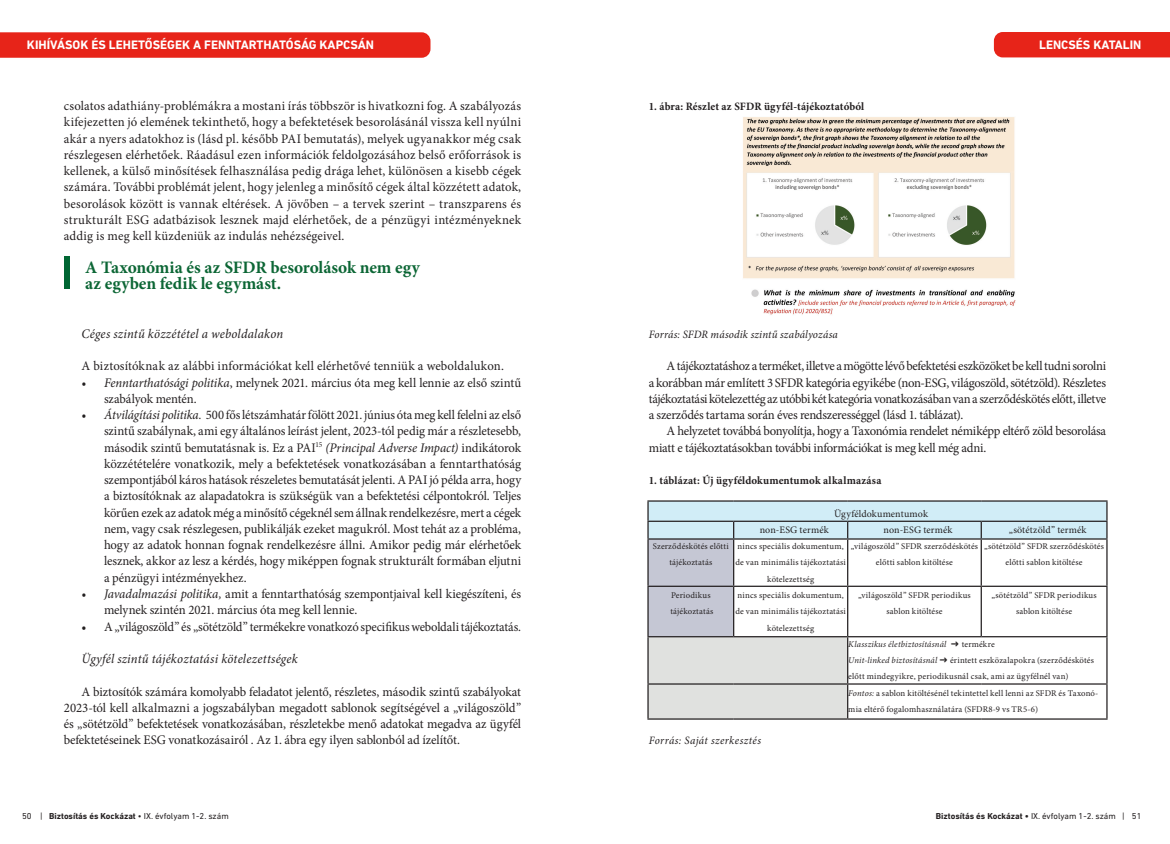
<style>
.page{position:relative;width:1170px;height:844px;background:#fff}
.page>*{position:absolute;margin:0;border:0;box-sizing:border-box;transform-origin:0 0}
.foszoveg{font:700 17.5px "Minion Pro";color:#0c6635}
.foszoveg-2{font:13.12px/16.2px "Minion Pro";letter-spacing:-.01em;color:#231f20}
.foszoveg-3{font:13.12px/16.2px "Minion Pro";letter-spacing:-.01em;color:#231f20;text-align:justify;scale:.96 1}
.foszoveg-4{font:italic 13.12px "Minion Pro";letter-spacing:.015em;color:#231f20}
.foszoveg-5{font:13.12px "Minion Pro";letter-spacing:.01em;color:#231f20}
.kategoria_balra{font:700 12.5px "DIN Next LT Pro";color:#fff}
.foszoveg-6{font:700 11.25px "Minion Pro";letter-spacing:.015em;color:#231f20}
.foszoveg-7{font:italic 11.25px "Minion Pro";letter-spacing:.015em;color:#231f20}
.foszoveg-8{font:italic 11.25px "Minion Pro";letter-spacing:.035em;color:#231f20}
.t1{font:10px "Minion Pro";letter-spacing:.01em;color:#231f20}
.t2{font:8.75px/16.2px "Minion Pro";letter-spacing:.02em;color:#231f20;text-align:center}
.t3{font:8.75px "DIN Next LT Pro";color:#231f20}
.t4{font:italic 8.75px "Minion Pro";letter-spacing:.02em;color:#231f20}
.s1{font-style:italic}
.s2{font-style:normal}
.s3{font-weight:700}
</style>
<div class="page">
<div style="left:64px;top:256px;width:5px;height:32px;background:#063"></div>
<img style="left:743px;top:117px;width:273px;height:198px">
<hr style="left:647px;top:500px;width:86px;height:1px;background:#231f20">
<hr style="left:733px;top:500px;width:114px;height:1px;background:#231f20">
<hr style="left:847px;top:500px;width:134px;height:1px;background:#231f20">
<hr style="left:981px;top:500px;width:126px;height:1px;background:#231f20">
<svg style="left:647px;top:501px;width:460px;height:217px"></svg>
<hr style="left:647px;top:538px;width:86px;height:1px;background:#231f20">
<hr style="left:647px;top:539px;width:1px;height:46px;background:#231f20">
<hr style="left:733px;top:538px;width:114px;height:1px;background:#231f20">
<hr style="left:733px;top:539px;width:1px;height:46px;background:#231f20">
<hr style="left:847px;top:538px;width:134px;height:1px;background:#231f20">
<hr style="left:847px;top:539px;width:1px;height:46px;background:#231f20">
<hr style="left:981px;top:538px;width:126px;height:1px;background:#231f20">
<hr style="left:980px;top:539px;width:1px;height:46px;background:#231f20">
<hr style="left:1106px;top:539px;width:1px;height:46px;background:#231f20">
<hr style="left:647px;top:585px;width:86px;height:1px;background:#231f20">
<hr style="left:647px;top:586px;width:1px;height:50px;background:#231f20">
<hr style="left:733px;top:585px;width:114px;height:1px;background:#231f20">
<hr style="left:733px;top:586px;width:1px;height:50px;background:#231f20">
<hr style="left:847px;top:585px;width:134px;height:1px;background:#231f20">
<hr style="left:847px;top:586px;width:1px;height:50px;background:#231f20">
<hr style="left:981px;top:585px;width:126px;height:1px;background:#231f20">
<hr style="left:980px;top:586px;width:1px;height:50px;background:#231f20">
<hr style="left:1106px;top:586px;width:1px;height:50px;background:#231f20">
<hr style="left:647px;top:636px;width:86px;height:1px;background:#231f20">
<hr style="left:647px;top:637px;width:1px;height:46px;background:#231f20">
<hr style="left:733px;top:636px;width:114px;height:1px;background:#231f20">
<hr style="left:847px;top:636px;width:134px;height:1px;background:#231f20">
<hr style="left:847px;top:637px;width:1px;height:46px;background:#231f20">
<hr style="left:981px;top:636px;width:126px;height:1px;background:#231f20">
<hr style="left:1106px;top:637px;width:1px;height:46px;background:#231f20">
<hr style="left:647px;top:683px;width:86px;height:1px;background:#231f20">
<hr style="left:647px;top:684px;width:1px;height:34px;background:#231f20">
<hr style="left:733px;top:683px;width:114px;height:1px;background:#231f20">
<hr style="left:847px;top:683px;width:134px;height:1px;background:#231f20">
<hr style="left:847px;top:684px;width:1px;height:34px;background:#231f20">
<hr style="left:981px;top:683px;width:126px;height:1px;background:#231f20">
<hr style="left:1106px;top:684px;width:1px;height:34px;background:#231f20">
<hr style="left:647px;top:718px;width:86px;height:1px;background:#231f20">
<hr style="left:733px;top:718px;width:114px;height:1px;background:#231f20">
<hr style="left:847px;top:718px;width:134px;height:1px;background:#231f20">
<hr style="left:981px;top:718px;width:126px;height:1px;background:#231f20">
<svg style="left:0;top:32px;width:430px;height:26px;background:#e7291e"></svg>
<div style="left:993px;top:32px;width:176px;height:25px;background:#e72419"></div>
<p class="kategoria_balra" style="left:27px;top:38px;width:348px">KIHÍVÁSOK ÉS LEHETŐSÉGEK A FENNTARTHATÓSÁG KAPCSÁN</p>
<p class="kategoria_balra" style="left:1039px;top:38px;width:104px">LENCSÉS KATALIN</p>
<p class="foszoveg-2" style="left:64px;top:98px;width:459px;text-align:justify">csolatos adathiány-problémákra a mostani írás többször is hivatkozni fog. A szabályozás kifejezetten jó elemének tekinthető, hogy a befektetések besorolásánál vissza kell nyúlni akár a nyers adatokhoz is (lásd pl. később PAI bemutatás), melyek ugyanakkor még csak részlegesen elérhetőek. Ráadásul ezen információk feldolgozásához belső erőforrások is kellenek, a külső minősítések felhasználása pedig drága lehet, különösen a kisebb cégek számára. További problémát jelent, hogy jelenleg a minősítő cégek által közzétett adatok, besorolások között is vannak eltérések. A jövőben – a tervek szerint – transzparens és strukturált ESG adatbázisok lesznek majd elérhetőek, de a pénzügyi intézményeknek addig is meg kell küzdeniük az indulás nehézségeivel.</p>
<p class="foszoveg" style="left:85px;top:255px;width:336px">A Taxonómia és az SFDR besorolások nem egy</p>
<p class="foszoveg" style="left:85px;top:271px;width:198px">az egyben fedik le egymást.</p>
<p class="foszoveg-4" style="left:81px;top:324px;width:203px">Céges szintű közzététel a weboldalakon</p>
<p class="foszoveg-5" style="left:81px;top:357px;width:424px">A biztosítóknak az alábbi információkat kell elérhetővé tenniük a weboldalukon.</p>
<p class="foszoveg-2" style="left:104px;top:374px;width:418px;text-indent:-23px"><span class="s1">• Fenntarthatósági politika</span>, melynek 2021. március óta meg kell lennie az első szintű szabályok mentén.</p>
<p class="foszoveg-3" style="left:104px;top:406px;width:436px;text-indent:-22px"><span class="s1">• Átvilágítási politika.</span> 500 fős létszámhatár fölött 2021. június óta meg kell felelni az első szintű szabálynak, ami egy általános leírást jelent, 2023-tól pedig már a részletesebb, második szintű bemutatásnak is. Ez a PAI<sup>15</sup> <span class="s1">(Principal Adverse Impact)</span> indikátorok közzétételére vonatkozik, mely a befektetések vonatkozásában a fenntarthatóság szempontjából káros hatások részeletes bemutatását jelenti. A PAI jó példa arra, hogy a biztosítóknak az alapadatokra is szükségük van a befektetési célpontokról. Teljes körűen ezek az adatok még a minősítő cégeknél sem állnak rendelkezésre, mert a cégek nem, vagy csak részlegesen, publikálják ezeket magukról. Most tehát az a probléma, hogy az adatok honnan fognak rendelkezésre állni. Amikor pedig már elérhetőek lesznek, akkor az lesz a kérdés, hogy miképpen fognak strukturált formában eljutni a pénzügyi intézményekhez.</p>
<p class="foszoveg-2" style="left:104px;top:585px;width:418px;text-indent:-22px"><span class="s1">• Javadalmazási politika,</span> amit a fenntarthatóság szempontjaival kell kiegészíteni, és melynek szintén 2021. március óta meg kell lennie.</p>
<p class="foszoveg-2" style="left:81px;top:618px;width:441px">• A „világoszöld” és „sötétzöld” termékekre vonatkozó specifikus weboldali tájékoztatás.</p>
<p class="foszoveg-4" style="left:81px;top:649px;width:218px">Ügyfél szintű tájékoztatási kötelezettségek</p>
<p class="foszoveg-2" style="left:64px;top:683px;width:459px;text-align:justify;text-indent:18px">A biztosítók számára komolyabb feladatot jelentő, részletes, második szintű szabályokat 2023-tól kell alkalmazni a jogszabályban megadott sablonok segítségével a „világoszöld” és „sötétzöld” befektetések vonatkozásában, részletekbe menő adatokat megadva az ügyfél befektetéseinek ESG vonatkozásairól . Az 1. ábra egy ilyen sablonból ad ízelítőt.</p>
<p class="foszoveg-6" style="left:648px;top:98px;width:217px">1. ábra: Részlet az SFDR ügyfél-tájékoztatóból</p>
<p class="foszoveg-7" style="left:648px;top:326px;width:191px">Forrás: SFDR második szintű szabályozása</p>
<p class="foszoveg-3" style="left:648px;top:358px;width:478px;text-indent:18px">A tájékoztatáshoz a terméket, illetve a mögötte lévő befektetési eszközöket be kell tudni sorolni a korábban már említett 3 SFDR kategória egyikébe (non-ESG, világoszöld, sötétzöld). Részletes tájékoztatási kötelezettég az utóbbi két kategória vonatkozásában van a szerződéskötés előtt, illetve a szerződés tartama során éves rendszerességgel (lásd 1. táblázat).</p>
<p class="foszoveg-2" style="left:648px;top:423px;width:459px;text-indent:18px">A helyzetet továbbá bonyolítja, hogy a Taxonómia rendelet némiképp eltérő zöld besorolása miatt e tájékoztatásokban további információkat is meg kell még adni.</p>
<p class="foszoveg-6" style="left:648px;top:472px;width:234px">1. táblázat: Új ügyféldokumentumok alkalmazása</p>
<p class="t1" style="left:834px;top:506px;width:95px">Ügyféldokumentumok</p>
<p class="t1" style="left:759px;top:523px;width:70px">non-ESG termék</p>
<p class="t1" style="left:883px;top:523px;width:70px">non-ESG termék</p>
<p class="t1" style="left:1008px;top:523px;width:79px">„sötétzöld” termék</p>
<p class="t2" style="left:652px;top:538px;width:78px">Szerződéskötés előtti tájékoztatás</p>
<p class="t2" style="left:735px;top:538px;width:112px">nincs speciális dokumentum, de van minimális tájékoztatási kötelezettség</p>
<p class="t2" style="left:850px;top:538px;width:129px">„világoszöld” SFDR szerződéskötés előtti sablon kitöltése</p>
<p class="t2" style="left:984px;top:538px;width:121px">„sötétzöld” SFDR szerződéskötés előtti sablon kitöltése</p>
<p class="t2" style="left:671px;top:587px;width:41px">Periodikus</p>
<p class="t2" style="left:670px;top:603px;width:44px">tájékoztatás</p>
<p class="t2" style="left:735px;top:587px;width:112px">nincs speciális dokumentum, de van minimális tájékoztatási kötelezettség</p>
<p class="t2" style="left:858px;top:587px;width:114px">„világoszöld” SFDR periodikus sablon kitöltése</p>
<p class="t2" style="left:991px;top:587px;width:107px">„sötétzöld” SFDR periodikus sablon kitöltése</p>
<p class="t4" style="left:848px;top:637px;width:148px">Klasszikus életbiztosításnál ➜ <span class="s2">termékre</span></p>
<p class="t2" style="left:848px;top:652px;width:247px;text-align:left"><span class="s1">Unit-linked biztosításnál</span> ➜ érintett eszközalapokra (szerződéskötés előtt mindegyikre, periodikusnál csak, ami az ügyfélnél van)</p>
<p class="t2" style="left:848px;top:684px;width:251px;text-align:left"><span class="s1">Fontos:</span> a sablon kitöltésénél tekintettel kell lenni az SFDR és Taxonó&shy;mia eltérő fogalomhasználatára (SFDR8-9 vs TR5-6)</p>
<p class="foszoveg-8" style="left:648px;top:732px;width:114px">Forrás: Saját szerkesztés</p>
<p class="t3" style="left:22px;top:810px;width:208px">50 | <span class="s3">Biztosítás és Kockázat</span> • IX. évfolyam 1-2. szám</p>
<p class="t3" style="left:935px;top:810px;width:207px"><span class="s3">Biztosítás és Kockázat •</span> IX. évfolyam 1-2. szám | 51</p>
</div>
